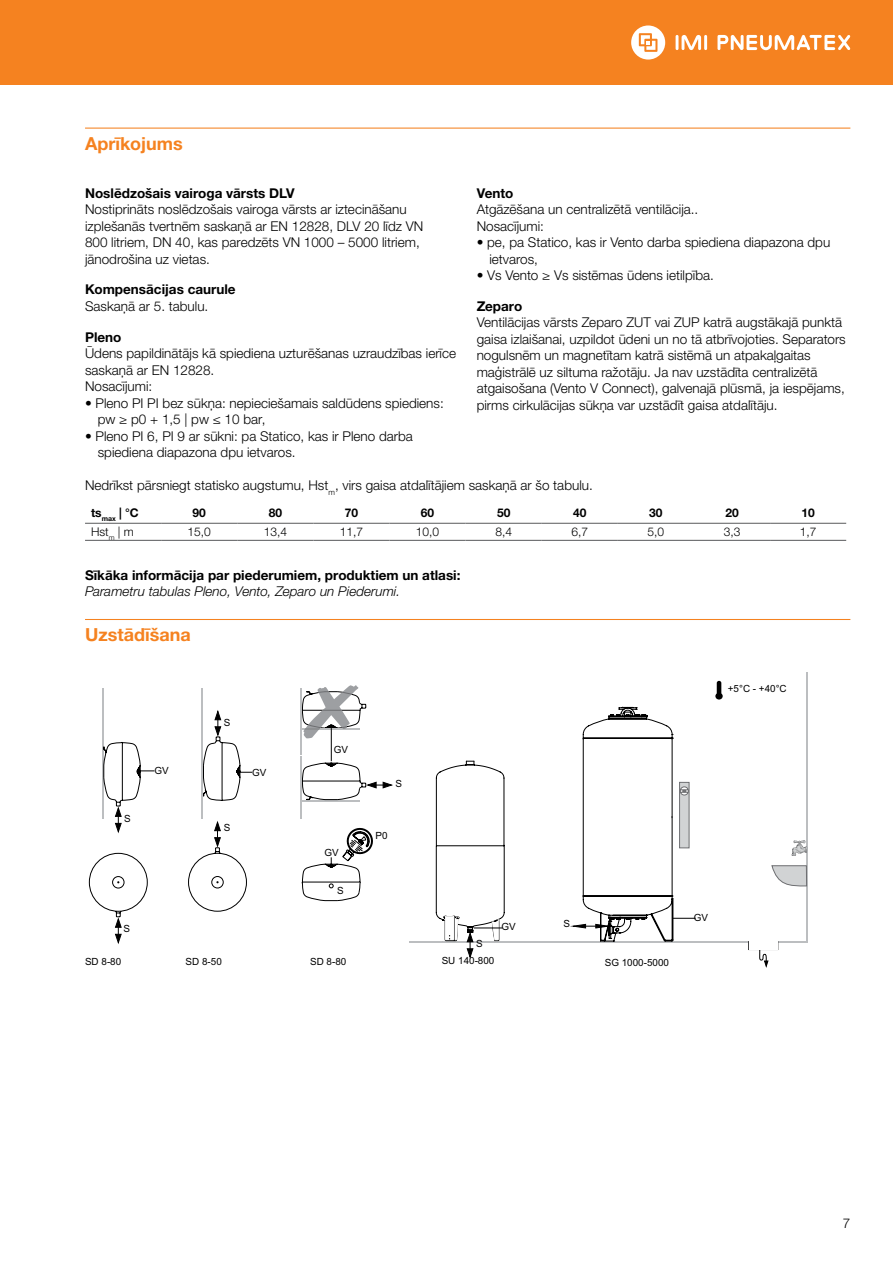
<style>
.page{position:relative;width:893px;height:1263px;background:#fff}
.page>*{position:absolute;margin:0;border:0;box-sizing:border-box;transform-origin:0 0}
.t1{font:700 18px "Helvetica Neue LTW1 G";color:#f58220}
.t2{font:300 13.5px/16.5px "Helvetica Neue LTW1 G";color:#000}
.t3{font:700 13.5px "Helvetica Neue LTW1 G";color:#000}
.t4{font:italic 300 13.5px "Helvetica Neue LTW1 G";color:#000}
.t5{font:300 12px "Helvetica Neue LTW1 G";color:#000}
.t6{font:700 12px "Helvetica Neue LTW1 G";color:#000}
.t7{font:9.9px "Arial";color:#000}
</style>
<div class="page">
<div style="left:0;top:0;width:893px;height:85px;background:#f58220"></div>
<hr style="left:704px;top:35px;width:3px;height:15px;background:#fff">
<svg style="left:676px;top:35px;width:25px;height:15px"></svg>
<svg style="left:631px;top:25px;width:34px;height:35px"></svg>
<svg style="left:717px;top:35px;width:133px;height:15px"></svg>
<hr style="left:85px;top:128px;width:765px;height:1px;background:#f58220">
<hr style="left:85px;top:619px;width:765px;height:1px;background:#f58220">
<hr style="left:85px;top:523px;width:76px;height:1px;background:#58595b">
<hr style="left:85px;top:540px;width:76px;height:1px;background:#58595b">
<hr style="left:161px;top:523px;width:76px;height:1px;background:#58595b">
<hr style="left:161px;top:540px;width:76px;height:1px;background:#58595b">
<hr style="left:237px;top:523px;width:76px;height:1px;background:#58595b">
<hr style="left:237px;top:540px;width:76px;height:1px;background:#58595b">
<hr style="left:313px;top:523px;width:76px;height:1px;background:#58595b">
<hr style="left:313px;top:540px;width:76px;height:1px;background:#58595b">
<hr style="left:389px;top:523px;width:77px;height:1px;background:#58595b">
<hr style="left:389px;top:540px;width:77px;height:1px;background:#58595b">
<hr style="left:466px;top:523px;width:76px;height:1px;background:#58595b">
<hr style="left:466px;top:540px;width:76px;height:1px;background:#58595b">
<hr style="left:542px;top:523px;width:76px;height:1px;background:#58595b">
<hr style="left:542px;top:540px;width:76px;height:1px;background:#58595b">
<hr style="left:618px;top:523px;width:76px;height:1px;background:#58595b">
<hr style="left:618px;top:540px;width:76px;height:1px;background:#58595b">
<hr style="left:694px;top:523px;width:76px;height:1px;background:#58595b">
<hr style="left:694px;top:540px;width:76px;height:1px;background:#58595b">
<hr style="left:770px;top:523px;width:76px;height:1px;background:#58595b">
<hr style="left:770px;top:540px;width:76px;height:1px;background:#58595b">
<hr style="left:806px;top:672px;width:2px;height:271px;background:#bcbec0">
<svg style="left:771px;top:865px;width:36px;height:21px"></svg>
<svg style="left:792px;top:840px;width:15px;height:16px"></svg>
<hr style="left:409px;top:941px;width:399px;height:2px;background:#bcbec0">
<svg style="left:748px;top:941px;width:31px;height:26px"></svg>
<div style="left:749px;top:940px;width:28px;height:9px;background:#fff"></div>
<svg style="left:715px;top:681px;width:8px;height:18px"></svg>
<hr style="left:102px;top:688px;width:2px;height:131px;background:#bcbec0">
<svg style="left:89px;top:742px;width:284px;height:175px"></svg>
<hr style="left:202px;top:688px;width:1px;height:131px;background:#bcbec0">
<svg style="left:115px;top:918px;width:6px;height:25px"></svg>
<hr style="left:302px;top:800px;width:58px;height:1px;background:#bcbec0">
<svg style="left:302px;top:763px;width:90px;height:37px"></svg>
<hr style="left:300px;top:757px;width:2px;height:62px;background:#bcbec0">
<hr style="left:300px;top:688px;width:2px;height:67px;background:#bcbec0">
<svg style="left:302px;top:685px;width:64px;height:53px"></svg>
<hr style="left:303px;top:728px;width:55px;height:2px;background:#8e9092">
<svg style="left:573px;top:707px;width:123px;height:235px"></svg>
<svg style="left:103px;top:742px;width:51px;height:90px"></svg>
<svg style="left:203px;top:711px;width:49px;height:90px"></svg>
<hr style="left:331px;top:728px;width:1px;height:33px;background:#000">
<svg style="left:188px;top:822px;width:176px;height:89px"></svg>
<svg style="left:436px;top:761px;width:68px;height:196px"></svg>
<h1 class="t1" style="left:85px;top:132px;width:99px">Aprīkojums</h1>
<p class="t3" style="left:85px;top:184px;width:211px">Noslēdzošais vairoga vārsts DLV</p>
<p class="t2" style="left:85px;top:201px;width:340px">Nostiprināts noslēdzošais vairoga vārsts ar iztecināšanu izplešanās tvertnēm saskaņā ar EN 12828, DLV 20 līdz VN 800 litriem, DN 40, kas paredzēts VN 1000 – 5000 litriem, jānodrošina uz vietas.</p>
<p class="t3" style="left:85px;top:281px;width:152px">Kompensācijas caurule</p>
<p class="t2" style="left:85px;top:298px;width:125px">Saskaņā ar 5. tabulu.</p>
<p class="t3" style="left:85px;top:328px;width:38px">Pleno</p>
<p class="t2" style="left:85px;top:345px;width:373px">Ūdens papildinātājs kā spiediena uzturēšanas uzraudzības ierīce saskaņā ar EN 12828.<br>Nosacījumi:</p>
<p class="t2" style="left:98px;top:395px;width:347px;text-indent:-13px">• Pleno PI PI bez sūkņa: nepieciešamais saldūdens spiediens: pw ≥ p0 + 1,5 | pw ≤ 10 bar,</p>
<p class="t2" style="left:98px;top:428px;width:317px;text-indent:-13px">• Pleno PI 6, PI 9 ar sūkni: pa Statico, kas ir Pleno darba spiediena diapazona dpu ietvaros.</p>
<p class="t3" style="left:477px;top:184px;width:38px">Vento</p>
<p class="t2" style="left:477px;top:201px;width:223px">Atgāzēšana un centralizētā ventilācija..<br>Nosacījumi:</p>
<p class="t2" style="left:489px;top:234px;width:342px;text-indent:-13px">• pe, pa Statico, kas ir Vento darba spiediena diapazona dpu ietvaros,</p>
<p class="t2" style="left:477px;top:267px;width:239px">• Vs Vento ≥ Vs sistēmas ūdens ietilpība.</p>
<p class="t3" style="left:477px;top:298px;width:47px">Zeparo</p>
<p class="t2" style="left:477px;top:314px;width:371px">Ventilācijas vārsts Zeparo ZUT vai ZUP katrā augstākajā punktā gaisa izlaišanai, uzpildot ūdeni un no tā atbrīvojoties. Separators nogulsnēm un magnetītam katrā sistēmā un atpakaļgaitas maģistrālē uz siltuma ražotāju. Ja nav uzstādīta centralizētā atgaisošana (Vento V Connect), galvenajā plūsmā, ja iespējams, pirms cirkulācijas sūkņa var uzstādīt gaisa atdalītāju.</p>
<p class="t2" style="left:85px;top:477px;width:509px">Nedrīkst pārsniegt statisko augstumu, Hst<sub>m</sub>, virs gaisa atdalītājiem saskaņā ar šo tabulu.</p>
<p class="t6" style="left:91px;top:505px;width:49px">ts<sub>max</sub> | °C</p>
<p class="t6" style="left:193px;top:505px;width:15px">90</p>
<p class="t6" style="left:269px;top:505px;width:15px">80</p>
<p class="t6" style="left:345px;top:505px;width:15px">70</p>
<p class="t6" style="left:421px;top:505px;width:15px">60</p>
<p class="t6" style="left:497px;top:505px;width:15px">50</p>
<p class="t6" style="left:573px;top:505px;width:15px">40</p>
<p class="t6" style="left:649px;top:505px;width:15px">30</p>
<p class="t6" style="left:725px;top:505px;width:15px">20</p>
<p class="t6" style="left:801px;top:505px;width:15px">10</p>
<p class="t5" style="left:91px;top:524px;width:44px">Hst<sub>m</sub> | m</p>
<p class="t5" style="left:188px;top:524px;width:25px">15,0</p>
<p class="t5" style="left:264px;top:524px;width:25px">13,4</p>
<p class="t5" style="left:340px;top:524px;width:25px">11,7</p>
<p class="t5" style="left:416px;top:524px;width:25px">10,0</p>
<p class="t5" style="left:495px;top:524px;width:18px">8,4</p>
<p class="t5" style="left:571px;top:524px;width:18px">6,7</p>
<p class="t5" style="left:648px;top:524px;width:18px">5,0</p>
<p class="t5" style="left:724px;top:524px;width:18px">3,3</p>
<p class="t5" style="left:800px;top:524px;width:18px">1,7</p>
<p class="t3" style="left:85px;top:567px;width:377px">Sīkāka informācija par piederumiem, produktiem un atlasi:</p>
<p class="t4" style="left:85px;top:583px;width:317px">Parametru tabulas Pleno, Vento, Zeparo un Piederumi.</p>
<h1 class="t1" style="left:85px;top:624px;width:107px">Uzstādīšana</h1>
<p class="t7" style="left:124px;top:812px;width:8px">S</p>
<p class="t7" style="left:224px;top:715px;width:8px">S</p>
<p class="t7" style="left:154px;top:764px;width:16px">GV</p>
<p class="t7" style="left:252px;top:765px;width:16px">GV</p>
<p class="t7" style="left:224px;top:821px;width:8px">S</p>
<p class="t7" style="left:124px;top:922px;width:8px">S</p>
<p class="t7" style="left:334px;top:742px;width:16px">GV</p>
<p class="t7" style="left:324px;top:845px;width:16px">GV</p>
<p class="t7" style="left:337px;top:883px;width:8px">S</p>
<p class="t7" style="left:85px;top:954px;width:38px">SD 8-80</p>
<p class="t7" style="left:186px;top:954px;width:38px">SD 8-50</p>
<p class="t7" style="left:310px;top:954px;width:38px">SD 8-80</p>
<p class="t7" style="left:395px;top:777px;width:8px">S</p>
<p class="t7" style="left:375px;top:829px;width:14px">P0</p>
<p class="t7" style="left:728px;top:682px;width:60px">+5°C - +40°C</p>
<p class="t7" style="left:476px;top:936px;width:8px">S</p>
<p class="t7" style="left:502px;top:920px;width:16px">GV</p>
<p class="t7" style="left:563px;top:916px;width:8px">S</p>
<p class="t7" style="left:442px;top:954px;width:54px">SU 140-800</p>
<p class="t7" style="left:605px;top:955px;width:66px">SG 1000-5000</p>
<p class="t7" style="left:694px;top:910px;width:16px">GV</p>
<p class="t2" style="left:843px;top:1215px;width:9px">7</p>
</div>
